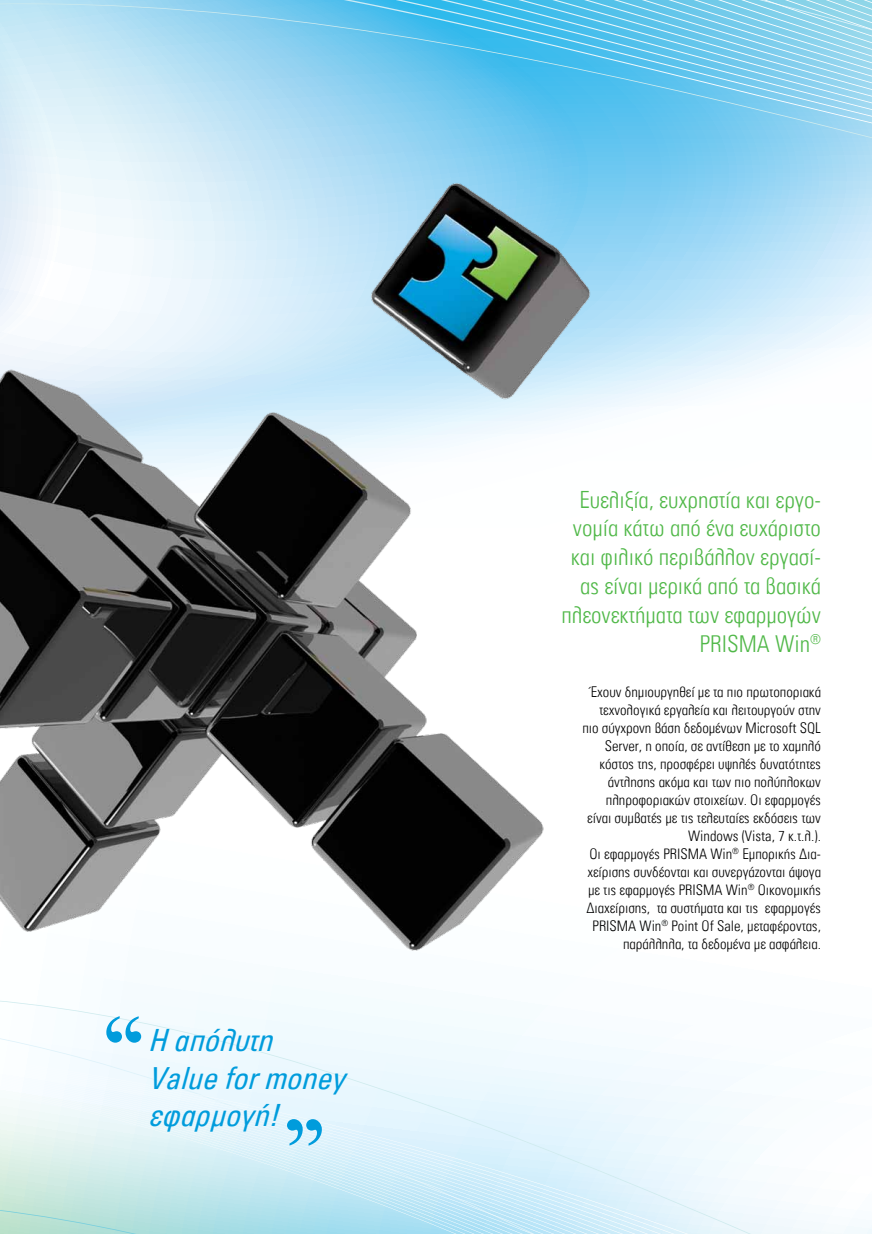
<style>
.page{position:relative;width:872px;height:1234px;background:#fff}
.page>*{position:absolute;margin:0;border:0;box-sizing:border-box;transform-origin:0 0}
.t1{font:italic 31.5px/37.5px "PF Univers Plus Condensed";color:#009cdc}
.t2{font:300 24px/28.8px "PF Univers Plus Condensed";color:#50b848;text-align:right}
.t3{font:300 15px/18px "PF Univers Plus Condensed";color:#000;text-align:right}
</style>
<div class="page">
<svg style="left:0;top:312px;width:872px;height:116px"></svg>
<svg style="left:0;top:45px;width:872px;height:267px;background:#bee4f7"></svg>
<svg style="left:0;top:0;width:343px;height:45px;background:#9dd7f1"></svg>
<svg style="left:343px;top:0;width:529px;height:123px;background:#6dc9ee"></svg>
<div style="left:0;top:984px;width:872px;height:249px;background:#f6fcff"></div>
<svg style="left:0;top:1060px;width:688px;height:173px;background:#daf1f7"></svg>
<img style="left:346px;top:162px;width:271px;height:260px">
<img style="left:0;top:366px;width:546px;height:585px">
<svg style="left:106px;top:1015px;width:35px;height:27px"></svg>
<svg style="left:287px;top:1118px;width:35px;height:27px"></svg>
<h1 class="t1" style="left:148px;top:1021px;width:208px">Ηαπόλυτη<br>Valueformoney εφαρμογή!</h1>
<h2 class="t2" style="left:561px;top:485px;width:261px">Ευελιξία, ευχρηστία και εργο&shy;νομία κάτω από ένα ευχάριστο και φιλικό περιβάλλον εργασί&shy;ας είναι μερικά από τα βασικά πλεονεκτήματα των εφαρμογών<br>PRISMA Win<sup>®</sup></h2>
<p class="t3" style="left:582px;top:682px;width:240px">Έχουν δημιουργηθεί με τα πιο πρωτοποριακά τεχνολογικά εργαλεία και λειτουργούν στην πιο σύγχρονη βάση δεδομένων Microsoft SQL Server, η οποία, σε αντίθεση με το χαμηλό κόστος της, προσφέρει υψηλές δυνατότητες άντλησης ακόμα και των πιο πολύπλοκων πληροφοριακών στοιχείων. Οι εφαρμογές είναι συμβατές με τις τελευταίες εκδόσεις των Windows (Vista, 7 κ.τ.λ.).<br>Οι εφαρμογές PRISMA Win<sup>®</sup> Εμπορικής Δια&shy;χείρισης συνδέονται και συνεργάζονται άψογα με τις εφαρμογές PRISMA Win<sup>®</sup> Οικονομικής Διαχείρισης, τα συστήματα και τις εφαρμογές PRISMA Win<sup>®</sup> Point Of Sale, μεταφέροντας, παράλληλα, τα δεδομένα με ασφάλεια.</p>
</div>
